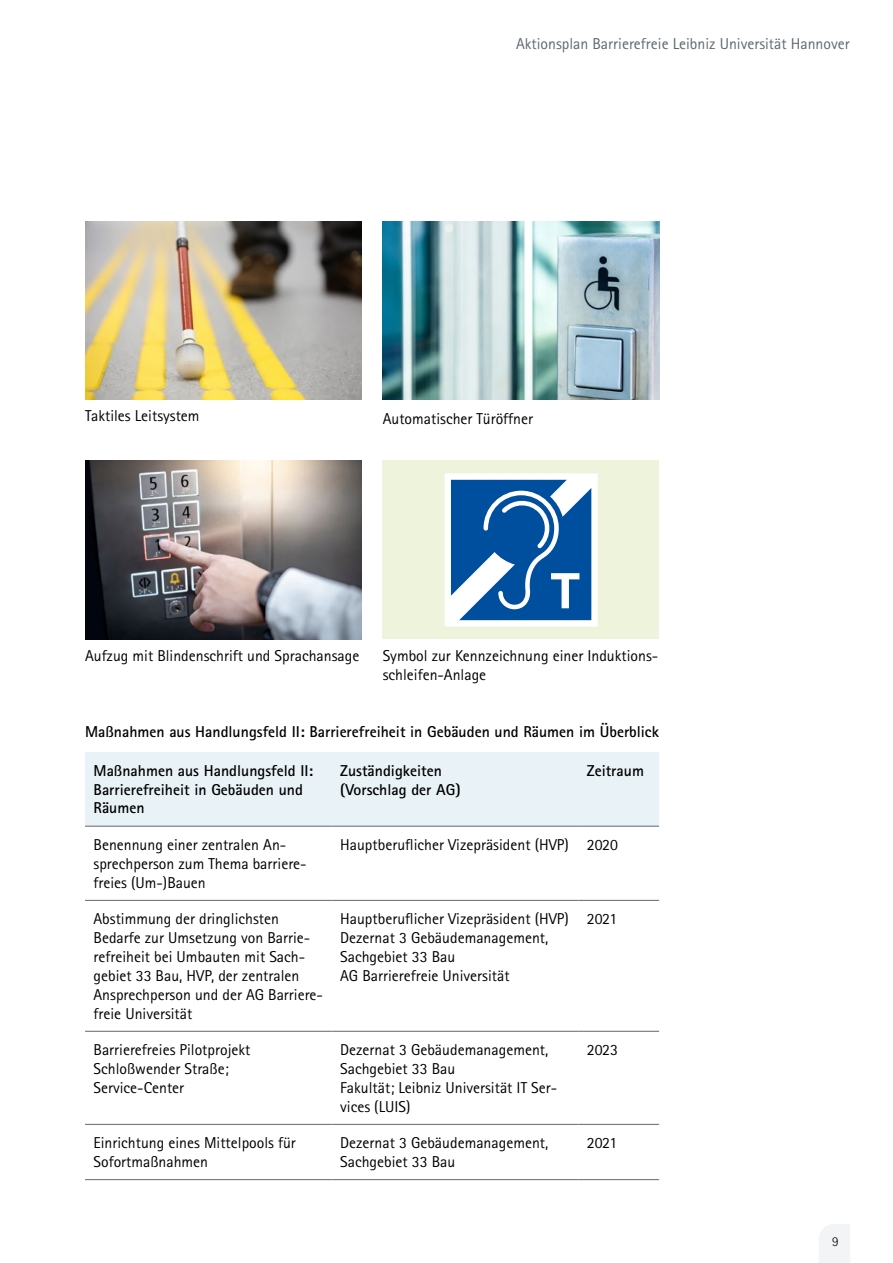
<style>
.page{position:relative;width:893px;height:1263px;background:#fff}
.page>*{position:absolute;margin:0;border:0;box-sizing:border-box;transform-origin:0 0}
.P___Fließtext{font:15.75px/18.9px "Rotis Sans Serif Std";color:#000}
.H3_-_Überschrift_3{font:700 15.75px/18.9px "Rotis Sans Serif Std";color:#000}
.t1{font:15.75px "Rotis Sans Serif Std";color:#5d686e}
.t2{font:300 13.5px "Rotis Sans Serif Std";color:#000}
</style>
<div class="page">
<img style="left:85px;top:461px;width:276px;height:178px">
<img style="left:85px;top:221px;width:276px;height:179px">
<img style="left:383px;top:221px;width:276px;height:179px">
<div style="left:383px;top:461px;width:276px;height:178px;background:#eef4dc"></div>
<svg style="left:445px;top:473px;width:153px;height:153px;background:#578bbf"></svg>
<svg style="left:819px;top:1224px;width:31px;height:39px"></svg>
<div style="left:85px;top:752px;width:574px;height:74px;background:#e9f3f7"></div>
<hr style="left:85px;top:900px;width:247px;height:1px;background:#5d686e">
<hr style="left:332px;top:900px;width:246px;height:1px;background:#5d686e">
<hr style="left:578px;top:900px;width:81px;height:1px;background:#5d686e">
<hr style="left:85px;top:1031px;width:247px;height:1px;background:#5d686e">
<hr style="left:332px;top:1031px;width:246px;height:1px;background:#5d686e">
<hr style="left:578px;top:1031px;width:81px;height:1px;background:#5d686e">
<hr style="left:85px;top:1124px;width:247px;height:1px;background:#5d686e">
<hr style="left:332px;top:1124px;width:246px;height:1px;background:#5d686e">
<hr style="left:578px;top:1124px;width:81px;height:1px;background:#5d686e">
<hr style="left:85px;top:826px;width:247px;height:1px;background:#5d686e">
<hr style="left:332px;top:826px;width:246px;height:1px;background:#5d686e">
<hr style="left:578px;top:826px;width:81px;height:1px;background:#5d686e">
<hr style="left:85px;top:1179px;width:247px;height:1px;background:#5d686e">
<hr style="left:332px;top:1179px;width:246px;height:1px;background:#5d686e">
<hr style="left:578px;top:1179px;width:81px;height:1px;background:#5d686e">
<p class="t1" style="left:516px;top:35px;width:335px">Aktionsplan Barrierefreie Leibniz Universität Hannover</p>
<p class="P___Fließtext" style="left:85px;top:406px;width:116px">Taktiles Leitsystem</p>
<p class="P___Fließtext" style="left:383px;top:409px;width:152px">Automatischer Türöffner</p>
<p class="P___Fließtext" style="left:85px;top:646px;width:276px">Aufzug mit Blindenschrift und Sprachansage</p>
<p class="P___Fließtext" style="left:383px;top:646px;width:277px">Symbol zur Kennzeichnung einer Induktions&shy;schleifen-Anlage</p>
<h3 class="H3_-_Überschrift_3" style="left:85px;top:722px;width:575px">Maßnahmen aus Handlungsfeld II: Barrierefreiheit in Gebäuden und Räumen im Überblick</h3>
<h3 class="H3_-_Überschrift_3" style="left:94px;top:760px;width:221px">Maßnahmen aus Handlungsfeld II:<br>Barrierefreiheit in Gebäuden und<br>Räumen</h3>
<h3 class="H3_-_Überschrift_3" style="left:340px;top:760px;width:122px">Zuständigkeiten (Vorschlag der AG)</h3>
<h3 class="H3_-_Überschrift_3" style="left:587px;top:760px;width:59px">Zeitraum</h3>
<p class="P___Fließtext" style="left:94px;top:835px;width:215px">Benennung einer zentralen An&shy;sprechperson zum Thema barriere&shy;freies (Um-)Bauen</p>
<p class="P___Fließtext" style="left:340px;top:835px;width:230px">Hauptberuflicher Vizepräsident (HVP)</p>
<p class="P___Fließtext" style="left:587px;top:835px;width:33px">2020</p>
<p class="P___Fließtext" style="left:94px;top:909px;width:231px">Abstimmung der dringlichsten<br>Bedarfe zur Umsetzung von Barrie&shy;refreiheit bei Umbauten mit Sach&shy;gebiet 33 Bau, HVP, der zentralen<br>Ansprechperson und der AG Barriere&shy;freie Universität</p>
<p class="P___Fließtext" style="left:340px;top:909px;width:230px">Hauptberuflicher Vizepräsident (HVP)<br>Dezernat 3 Gebäudemanagement,<br>Sachgebiet 33 Bau<br>AG Barrierefreie Universität</p>
<p class="P___Fließtext" style="left:587px;top:909px;width:32px">2021</p>
<p class="P___Fließtext" style="left:94px;top:1040px;width:158px">Barrierefreies Pilotprojekt<br>Schloßwender Straße;<br>Service-Center</p>
<p class="P___Fließtext" style="left:340px;top:1040px;width:218px">Dezernat 3 Gebäudemanagement,<br>Sachgebiet 33 Bau<br>Fakultät; Leibniz Universität IT Ser&shy;vices (LUIS)</p>
<p class="P___Fließtext" style="left:587px;top:1040px;width:33px">2023</p>
<p class="P___Fließtext" style="left:94px;top:1133px;width:204px">Einrichtung eines Mittelpools für<br>Sofortmaßnahmen</p>
<p class="P___Fließtext" style="left:340px;top:1133px;width:210px">Dezernat 3 Gebäudemanagement,<br>Sachgebiet 33 Bau</p>
<p class="P___Fließtext" style="left:587px;top:1133px;width:32px">2021</p>
<p class="t2" style="left:832px;top:1234px;width:8px">9</p>
</div>
